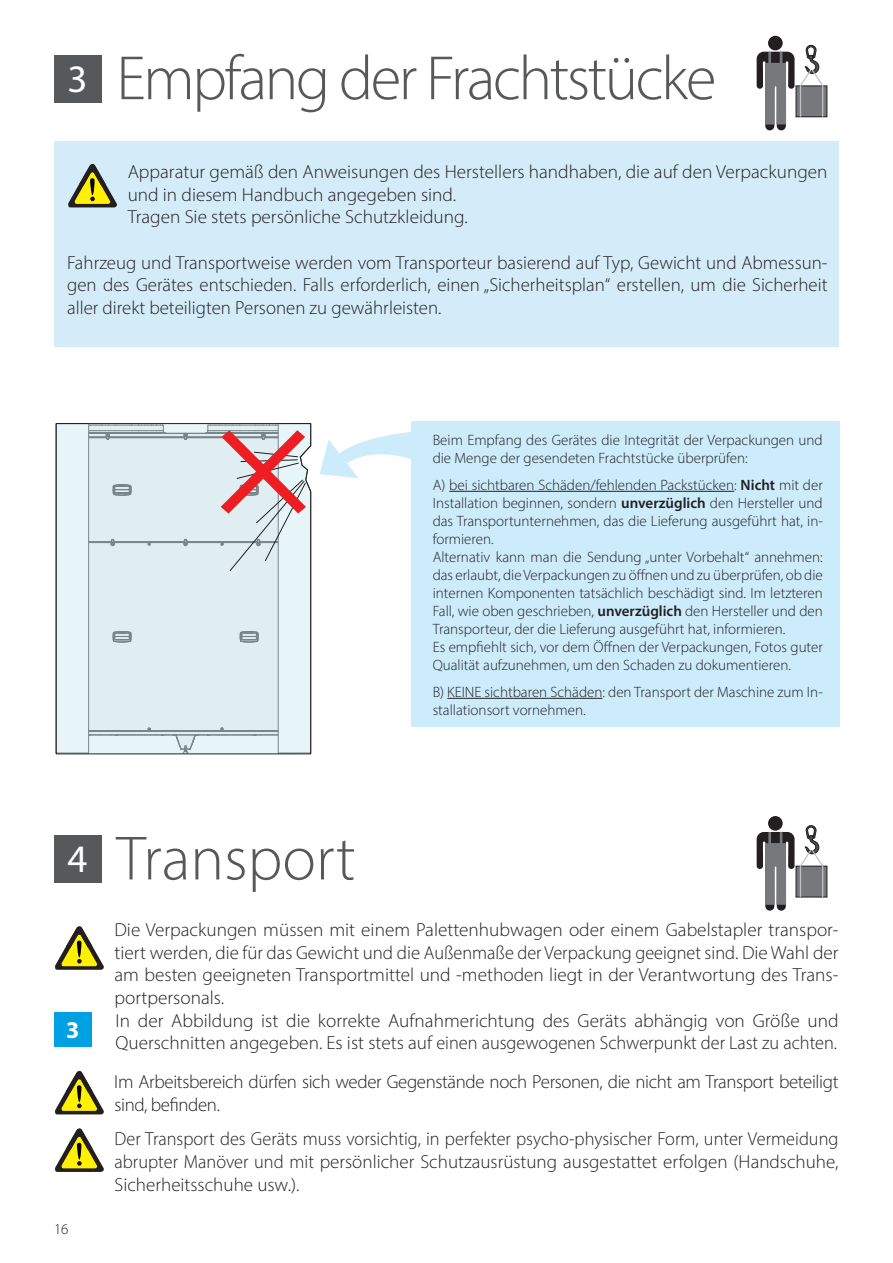
<style>
.page{position:relative;width:893px;height:1263px;background:#fff}
.page>*{position:absolute;margin:0;border:0;box-sizing:border-box;transform-origin:0 0}
.Titolone_IT{font:300 63px "Myriad Pro";letter-spacing:-.04em;color:#57585a}
.Titolone_IT-2{font:300 63px "Myriad Pro";color:#57585a}
.numeri{font:39px "Myriad Pro";color:#fff}
.Numeri_figura_linkat{font:700 24px "Myriad Pro";color:#fff}
.Testo_corrente_12_36{font:300 18.9px/22.6px "Myriad Pro";color:#231f20}
.Testo_corrente_picco{font:300 18.9px/22.6px "Myriad Pro";color:#231f20;text-align:justify}
.Testo_corrente_12_36-2{font:300 18.9px/22.6px "Myriad Pro";letter-spacing:-.02em;color:#231f20}
.Testo_corrente_picco-2{font:300 15px/18px "Myriad Pro";color:#231f20}
.s1{font-weight:600}
</style>
<div class="page">
<svg style="left:56px;top:423px;width:255px;height:331px"></svg>
<svg style="left:61px;top:423px;width:250px;height:330px"></svg>
<svg style="left:768px;top:816px;width:15px;height:15px"></svg>
<div style="left:796px;top:866px;width:31px;height:31px;background:#818386"></div>
<div style="left:796px;top:866px;width:31px;height:31px;border:1px solid #231f20"></div>
<svg style="left:757px;top:820px;width:66px;height:91px"></svg>
<div style="left:768px;top:36px;width:15px;height:14px;background:#231f20;border-radius:50%"></div>
<div style="left:796px;top:86px;width:31px;height:31px;background:#818386"></div>
<div style="left:796px;top:85px;width:31px;height:32px;border:1px solid #231f20"></div>
<svg style="left:757px;top:40px;width:66px;height:90px"></svg>
<div style="left:54px;top:141px;width:785px;height:206px;background:#d4ecf9"></div>
<svg style="left:68px;top:164px;width:49px;height:43px"></svg>
<div style="left:54px;top:55px;width:47px;height:48px;background:#57585a"></div>
<div style="left:411px;top:421px;width:429px;height:306px;background:#ccecfb"></div>
<svg style="left:320px;top:432px;width:91px;height:47px"></svg>
<hr style="left:449px;top:491px;width:285px;height:1px;background:#231f20">
<hr style="left:447px;top:698px;width:155px;height:1px;background:#231f20">
<svg style="left:55px;top:926px;width:49px;height:44px"></svg>
<div style="left:54px;top:1012px;width:38px;height:34px;background:#00a1e3"></div>
<svg style="left:55px;top:1071px;width:49px;height:43px"></svg>
<svg style="left:55px;top:1128px;width:49px;height:44px"></svg>
<div style="left:54px;top:836px;width:47px;height:47px;background:#57585a"></div>
<p class="numeri" style="left:68px;top:55px;width:22px">3</p>
<p class="Titolone_IT" style="left:116px;top:40px;width:602px">Empfang der Frachtstücke</p>
<p class="Testo_corrente_12_36" style="left:128px;top:160px;width:701px">Apparatur gemäß den Anweisungen des Herstellers handhaben, die auf den Verpackungen und in diesem Handbuch angegeben sind.</p>
<p class="Testo_corrente_12_36" style="left:128px;top:205px;width:342px">Tragen Sie stets persönliche Schutzkleidung.</p>
<p class="Testo_corrente_picco" style="left:67px;top:251px;width:762px">Fahrzeug und Transportweise werden vom Transporteur basierend auf Typ, Gewicht und Abmessun&shy;gen des Gerätes entschieden. Falls erforderlich, einen „Sicherheitsplan“ erstellen, um die Sicherheit aller direkt beteiligten Personen zu gewährleisten.</p>
<p class="numeri" style="left:68px;top:835px;width:22px">4</p>
<p class="Titolone_IT-2" style="left:116px;top:820px;width:241px">Transport</p>
<p class="Testo_corrente_picco-2" style="left:433px;top:431px;width:392px">Beim Empfang des Gerätes die Integrität der Verpackungen und die Menge der gesendeten Frachtstücke überprüfen:</p>
<p class="Testo_corrente_picco-2" style="left:433px;top:476px;width:392px;text-align:justify">A) bei sichtbaren Schäden/fehlenden Packstücken: <span class="s1">Nicht</span> mit der Installation beginnen, sondern <span class="s1">unverzüglich</span> den Hersteller und das Transportunternehmen, das die Lieferung ausgeführt hat, in&shy;formieren.</p>
<p class="Testo_corrente_picco-2" style="left:433px;top:548px;width:392px;text-align:justify">Alternativ kann man die Sendung „unter Vorbehalt“ annehmen: das erlaubt, die Verpackungen zu öffnen und zu überprüfen, ob die internen Komponenten tatsächlich beschädigt sind. Im letzteren Fall, wie oben geschrieben, <span class="s1">unverzüglich</span> den Hersteller und den Transporteur, der die Lieferung ausgeführt hat, informieren.</p>
<p class="Testo_corrente_picco-2" style="left:433px;top:638px;width:392px">Es empfiehlt sich, vor dem Öffnen der Verpackungen, Fotos guter<br>Qualität aufzunehmen, um den Schaden zu dokumentieren.</p>
<p class="Testo_corrente_picco-2" style="left:433px;top:683px;width:392px">B) KEINE sichtbaren Schäden: den Transport der Maschine zum In&shy;stallationsort vornehmen.</p>
<p class="Testo_corrente_12_36" style="left:115px;top:918px;width:726px;text-align:justify">Die Verpackungen müssen mit einem Palettenhubwagen oder einem Gabelstapler transpor&shy;tiert werden, die für das Gewicht und die Außenmaße der Verpackung geeignet sind. Die Wahl der am besten geeigneten Transportmittel und -methoden liegt in der Verantwortung des Trans&shy;portpersonals.</p>
<p class="Numeri_figura_linkat" style="left:66px;top:1014px;width:15px">3</p>
<p class="Testo_corrente_12_36" style="left:115px;top:1009px;width:725px">In der Abbildung ist die korrekte Aufnahmerichtung des Geräts abhängig von Größe und<br>Querschnitten angegeben. Es ist stets auf einen ausgewogenen Schwerpunkt der Last zu achten.</p>
<p class="Testo_corrente_12_36-2" style="left:114px;top:1071px;width:726px">Im Arbeitsbereich dürfen sich weder Gegenstände noch Personen, die nicht am Transport beteiligt sind, befinden.</p>
<p class="Testo_corrente_12_36" style="left:115px;top:1127px;width:725px;text-align:justify">Der Transport des Geräts muss vorsichtig, in perfekter psycho-physischer Form, unter Vermeidung abrupter Manöver und mit persönlicher Schutzausrüstung ausgestattet erfolgen (Handschuhe, Sicherheitsschuhe usw.).</p>
<p class="Testo_corrente_picco-2" style="left:54px;top:1220px;width:16px">16</p>
</div>
